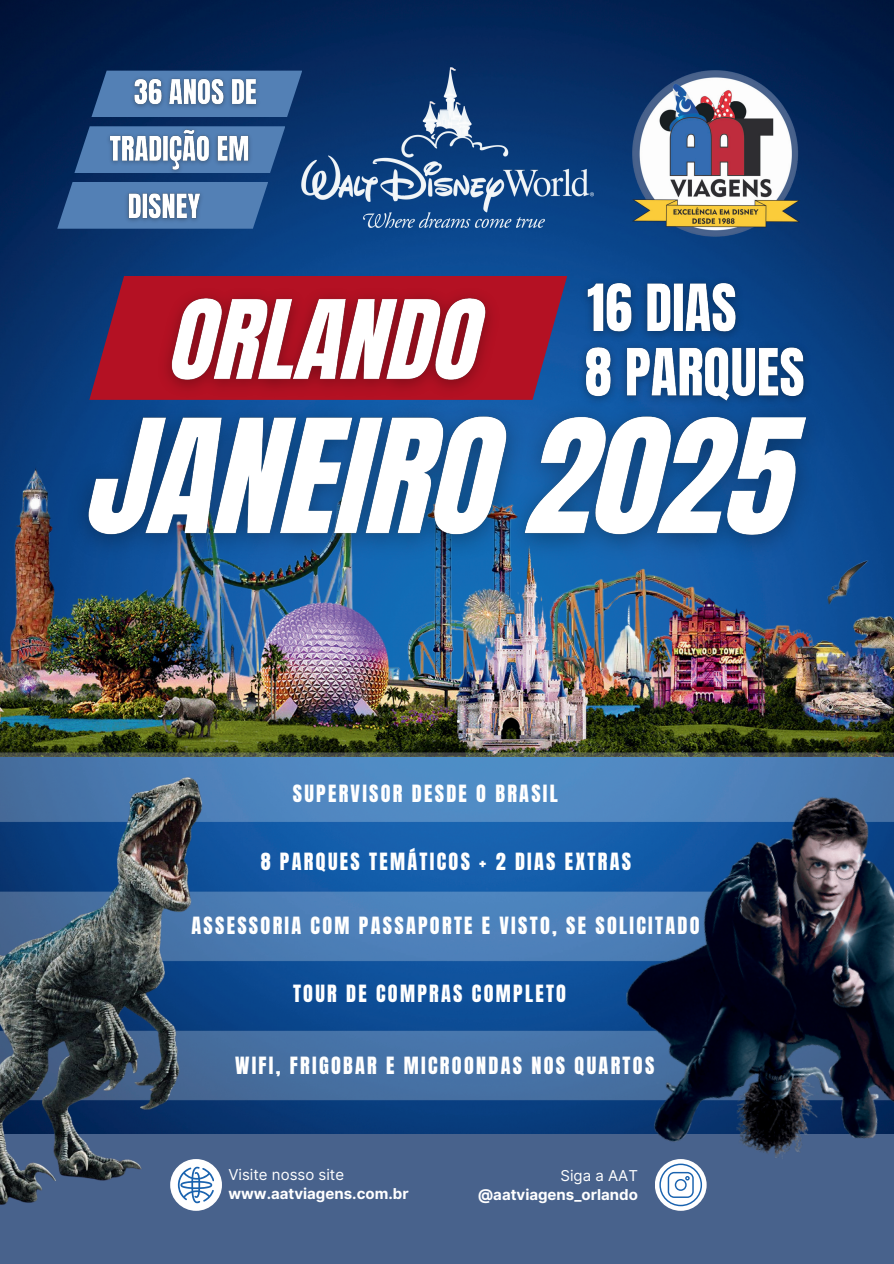
<style>
.page{position:relative;width:894px;height:1264px;background:#fff}
.page>*{position:absolute;margin:0;border:0;box-sizing:border-box;transform-origin:0 0}
.t1{font:20.25px "Anton";letter-spacing:.115em;color:#fff}
.t2{font:700 15px "Inter";color:#fff}
.t3{font:15px "Inter";color:#fff}
</style>
<div class="page">
<img style="left:0;top:0;width:893px;height:394px">
<img style="left:0;top:394px;width:893px;height:117px">
<img style="left:0;top:511px;width:893px;height:227px">
<img style="left:0;top:738px;width:531px;height:395px">
<img style="left:301px;top:68px;width:292px;height:160px">
<img style="left:632px;top:71px;width:172px;height:166px">
<div style="left:0;top:1133px;width:893px;height:130px;background:#48628c"></div>
<img style="left:0;top:773px;width:221px;height:438px">
<div style="left:170px;top:1158px;width:52px;height:52px;background:#fff;border-radius:50%"></div>
<svg style="left:178px;top:1166px;width:36px;height:37px"></svg>
<svg style="left:89px;top:276px;width:478px;height:105px;background:#812042"></svg>
<svg style="left:91px;top:71px;width:211px;height:46px;background:#4570a5"></svg>
<svg style="left:74px;top:126px;width:211px;height:47px;background:#3d699e"></svg>
<svg style="left:57px;top:182px;width:211px;height:47px;background:#4976ac"></svg>
<img style="left:531px;top:738px;width:362px;height:473px">
<img style="left:53px;top:381px;width:787px;height:196px">
<img style="left:147px;top:273px;width:363px;height:136px">
<img style="left:573px;top:269px;width:176px;height:64px">
<img style="left:570px;top:333px;width:249px;height:84px">
<img style="left:103px;top:124px;width:153px;height:54px">
<img style="left:128px;top:72px;width:135px;height:41px">
<img style="left:121px;top:186px;width:86px;height:42px">
<p class="t1" style="left:293px;top:783px;width:266px">SUPERVISOR DESDE O BRASIL</p>
<p class="t1" style="left:260px;top:851px;width:372px">8 PARQUES TEMÁTICOS + 2 DIAS EXTRAS</p>
<p class="t1" style="left:191px;top:914px;width:509px">ASSESSORIA COM PASSAPORTE E VISTO, SE SOLICITADO</p>
<p class="t1" style="left:293px;top:983px;width:274px">TOUR DE COMPRAS COMPLETO</p>
<p class="t1" style="left:235px;top:1055px;width:421px">WIFI, FRIGOBAR E MICROONDAS NOS QUARTOS</p>
<p class="t3" style="left:228px;top:1163px;width:117px">Visite nosso site</p>
<p class="t2" style="left:228px;top:1182px;width:182px">www.aatviagens.com.br</p>
<p class="t3" style="left:560px;top:1164px;width:79px">Siga a AAT</p>
<p class="t2" style="left:477px;top:1183px;width:162px">@aatviagens_orlando</p>
</div>
